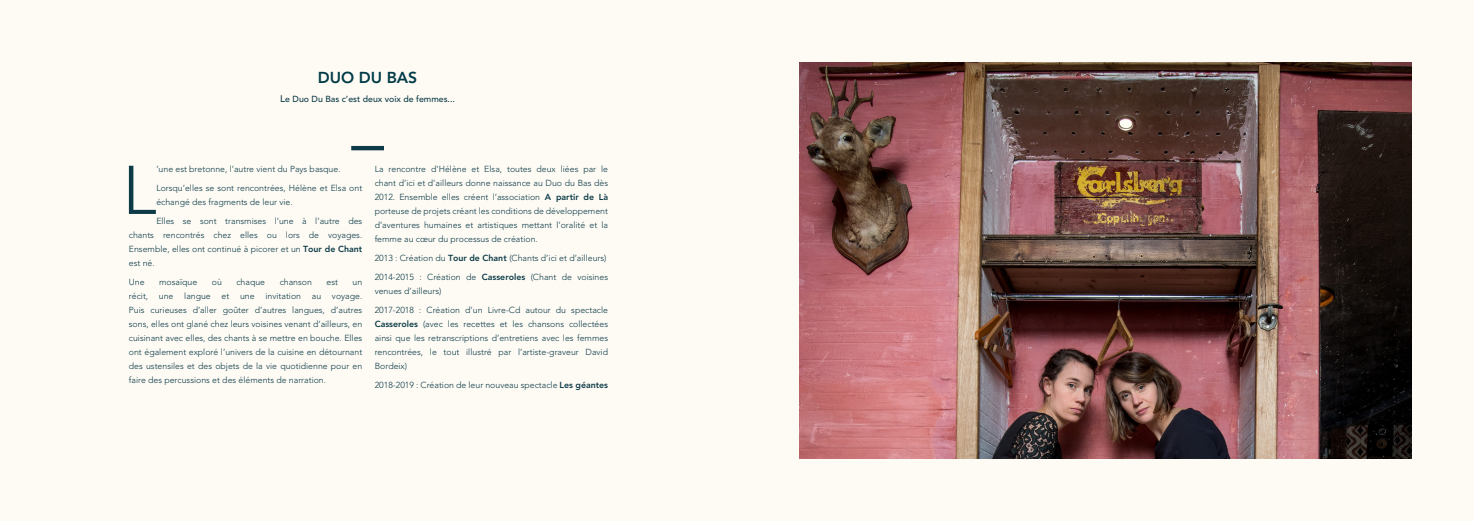
<style>
.page{position:relative;width:1474px;height:521px;background:#fff}
.page>*{position:absolute;margin:0;border:0;box-sizing:border-box;transform-origin:0 0}
.P_10pts_Capital{font:300 68.08px "Avenir";color:#0c3b47}
.H1_Main1{font:800 15.75px "Avenir";letter-spacing:-.005em;color:#013b47}
.P_10pts_Capital-2{font:300 8.75px/14px "Avenir";color:#0c3b47;text-align:justify}
.H3_Text1{font:500 8.75px "Avenir";color:#0c3b47}
.s1{font-size:9.62px}
.s2{font-weight:800}
</style>
<div class="page">
<div style="left:0;top:0;width:788px;height:521px;background:#fefbf5"></div>
<div style="left:676px;top:0;width:797px;height:521px;background:#fefbf5"></div>
<img style="left:799px;top:62px;width:612px;height:397px">
<hr style="left:351px;top:146px;width:33px;height:4px;background:#0c3b47">
<p class="H1_Main1" style="left:318px;top:68px;width:101px">DUO DU BAS</p>
<p class="H3_Text1" style="left:280px;top:94px;width:176px"><span class="s1">L</span>e Duo Du Bas c’est deux voix de femmes...</p>
<p class="P_10pts_Capital" style="left:122px;top:150px;width:36px">L</p>
<p class="P_10pts_Capital-2" style="left:156px;top:162px;width:186px">’une est bretonne, l’autre vient du Pays basque.</p>
<p class="P_10pts_Capital-2" style="left:156px;top:181px;width:207px">Lorsqu’elles se sont rencontrées, Hélène et Elsa ont échangé des fragments de leur vie.</p>
<p class="P_10pts_Capital-2" style="left:129px;top:214px;width:235px;text-indent:27px">Elles se sont transmises l’une à l’autre des chants rencontrés chez elles ou lors de voyages.<br>Ensemble, elles ont continué à picorer et un <span class="s2">Tour de Chant </span>est né.</p>
<p class="P_10pts_Capital-2" style="left:129px;top:275px;width:17px">Une</p>
<p class="P_10pts_Capital-2" style="left:159px;top:275px;width:40px">mosaïque</p>
<p class="P_10pts_Capital-2" style="left:212px;top:275px;width:12px">où</p>
<p class="P_10pts_Capital-2" style="left:236px;top:275px;width:30px">chaque</p>
<p class="P_10pts_Capital-2" style="left:280px;top:275px;width:34px">chanson</p>
<p class="P_10pts_Capital-2" style="left:326px;top:275px;width:13px">est</p>
<p class="P_10pts_Capital-2" style="left:129px;top:275px;width:235px;text-indent:224px">un récit, une langue et une invitation au voyage.<br>Puis curieuses d’aller goûter d’autres langues, d’autres sons, elles ont glané chez leurs voisines venant d’ailleurs, en cuisinant avec elles, des chants à se mettre en bouche. Elles ont également exploré l’univers de la cuisine en détournant des ustensiles et des objets de la vie quotidienne pour en faire des percussions et des éléments de narration.</p>
<p class="P_10pts_Capital-2" style="left:375px;top:162px;width:235px">La rencontre d’Hélène et Elsa, toutes deux liées par le chant d’ici et d’ailleurs donne naissance au Duo du Bas dès 2012. Ensemble elles créent l’association <span class="s2">A partir de Là </span>porteuse de projets créant les conditions de développement d’aventures humaines et artistiques mettant l’oralité et la femme au cœur du processus de création.</p>
<p class="P_10pts_Capital-2" style="left:375px;top:251px;width:233px">2013 : Création du <span class="s2">Tour de Chant</span> (Chants d’ici et d’ailleurs)</p>
<p class="P_10pts_Capital-2" style="left:375px;top:270px;width:235px">2014-2015 : Création de <span class="s2">Casseroles</span> (Chant de voisines venues d’ailleurs)</p>
<p class="P_10pts_Capital-2" style="left:375px;top:303px;width:235px">2017-2018 : Création d’un Livre-Cd autour du spectacle <span class="s2">Casseroles</span> (avec les recettes et les chansons collectées ainsi que les retranscriptions d’entretiens avec les femmes rencontrées, le tout illustré par l’artiste-graveur David Bordeix)</p>
<p class="P_10pts_Capital-2" style="left:375px;top:378px;width:235px">2018-2019 : Création de leur nouveau spectacle <span class="s2">Les géantes</span></p>
</div>
